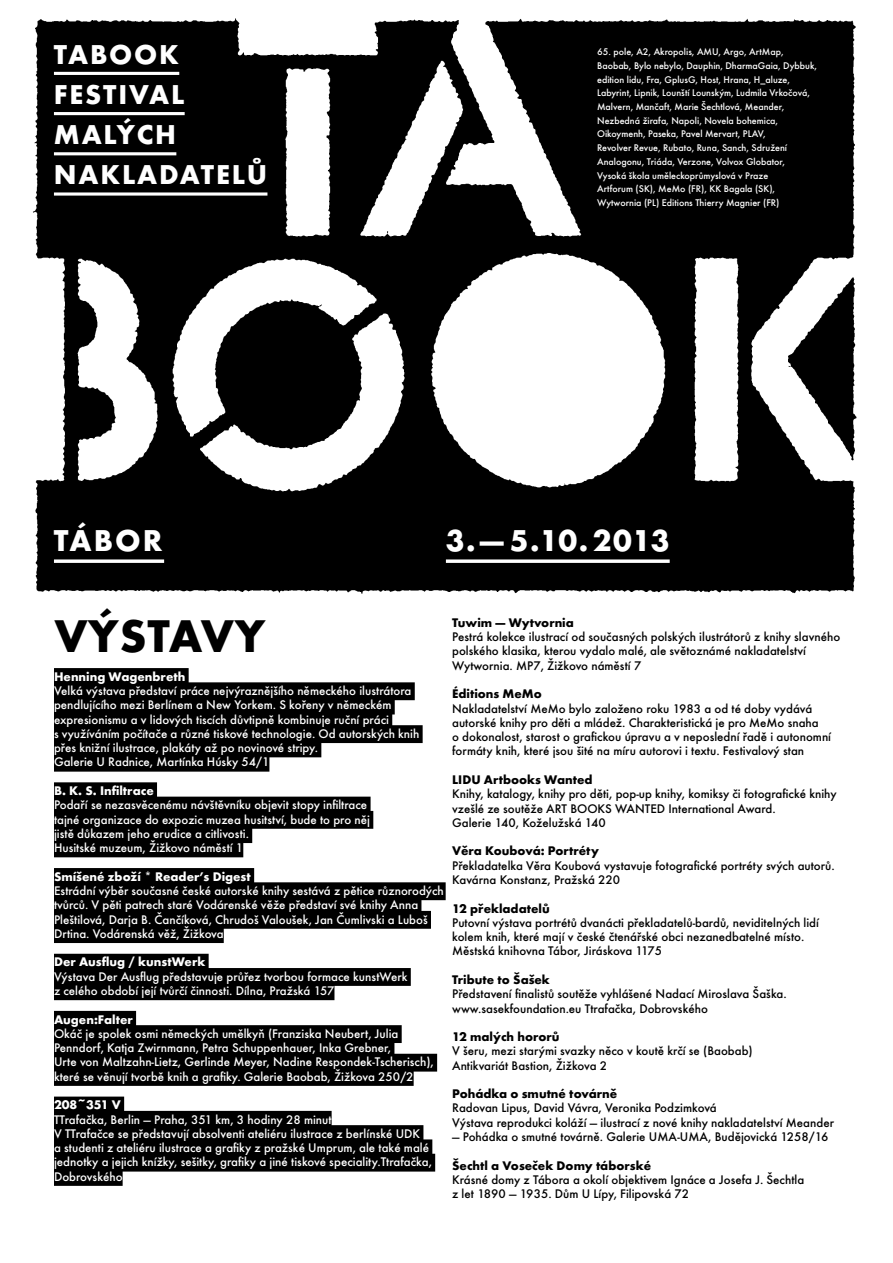
<style>
.page{position:relative;width:893px;height:1263px;background:#fff}
.page>*{position:absolute;margin:0;border:0;box-sizing:border-box;transform-origin:0 0}
.t1{font:700 47.55px "Futura TOT";color:#000}
.t2{font:700 31.35px "Futura TOT";letter-spacing:.04em;color:#fff}
.t3{font:700 28.35px/40.2px "Futura TOT";letter-spacing:.065em;color:#fff}
.t4{font:500 13.05px/14.2px "Futura TOT";color:#fff}
.t5{font:500 13.05px/14.2px "Futura TOT";color:#000}
.t6{font:700 13.05px "Futura TOT";color:#000}
.t7{font:700 13.05px "Futura TOT";color:#fff}
.t8{font:500 10.05px/13.6px "Futura TOT";color:#fff}
</style>
<div class="page">
<img style="left:33px;top:18px;width:824px;height:576px">
<hr style="left:54px;top:72px;width:125px;height:3px;background:#fff">
<hr style="left:54px;top:112px;width:131px;height:3px;background:#fff">
<hr style="left:54px;top:152px;width:122px;height:3px;background:#fff">
<svg style="left:54px;top:192px;width:213px;height:4px"></svg>
<svg style="left:54px;top:559px;width:110px;height:4px"></svg>
<svg style="left:446px;top:559px;width:224px;height:4px"></svg>
<div style="left:54px;top:668px;width:135px;height:18px;background:#000"></div>
<div style="left:54px;top:682px;width:361px;height:18px;background:#000"></div>
<div style="left:54px;top:697px;width:341px;height:17px;background:#000"></div>
<div style="left:54px;top:711px;width:338px;height:18px;background:#000"></div>
<div style="left:54px;top:725px;width:369px;height:18px;background:#000"></div>
<div style="left:54px;top:739px;width:267px;height:18px;background:#000"></div>
<div style="left:54px;top:754px;width:215px;height:18px;background:#000"></div>
<div style="left:54px;top:782px;width:103px;height:18px;background:#000"></div>
<div style="left:54px;top:797px;width:317px;height:17px;background:#000"></div>
<div style="left:54px;top:811px;width:319px;height:18px;background:#000"></div>
<div style="left:54px;top:825px;width:198px;height:18px;background:#000"></div>
<div style="left:54px;top:839px;width:189px;height:18px;background:#000"></div>
<div style="left:54px;top:868px;width:200px;height:18px;background:#000"></div>
<div style="left:54px;top:882px;width:392px;height:18px;background:#000"></div>
<div style="left:54px;top:897px;width:367px;height:17px;background:#000"></div>
<div style="left:54px;top:911px;width:377px;height:18px;background:#000"></div>
<div style="left:54px;top:925px;width:170px;height:18px;background:#000"></div>
<div style="left:54px;top:954px;width:155px;height:17px;background:#000"></div>
<div style="left:54px;top:968px;width:357px;height:18px;background:#000"></div>
<div style="left:54px;top:982px;width:280px;height:18px;background:#000"></div>
<div style="left:54px;top:1011px;width:82px;height:18px;background:#000"></div>
<div style="left:54px;top:1025px;width:348px;height:18px;background:#000"></div>
<div style="left:54px;top:1039px;width:340px;height:18px;background:#000"></div>
<div style="left:54px;top:1054px;width:383px;height:17px;background:#000"></div>
<div style="left:54px;top:1068px;width:360px;height:18px;background:#000"></div>
<div style="left:54px;top:1096px;width:70px;height:18px;background:#000"></div>
<div style="left:54px;top:1111px;width:278px;height:18px;background:#000"></div>
<div style="left:54px;top:1125px;width:369px;height:18px;background:#000"></div>
<div style="left:54px;top:1139px;width:378px;height:18px;background:#000"></div>
<div style="left:54px;top:1154px;width:381px;height:17px;background:#000"></div>
<div style="left:54px;top:1168px;width:69px;height:18px;background:#000"></div>
<h3 class="t3" style="left:54px;top:34px;width:215px">Tabook<br>Festival malých nakladatelů</h3>
<p class="t8" style="left:597px;top:45px;width:222px">65. pole, A2, Akropolis, AMU, Argo, ArtMap, Baobab, Bylo nebylo, Dauphin, DharmaGaia, Dybbuk, edition lidu, Fra, GplusG, Host, Hrana, H_aluze, Labyrint, Lipnik, Lounští Lounským, Ludmila Vrkočová, Malvern, Mančaft, Marie Šechtlová, Meander, Nezbedná žirafa, Napoli, Novela bohemica, Oikoymenh, Paseka, Pavel Mervart, PLAV,<br>Revolver Revue, Rubato, Runa, Sanch, Sdružení Analogonu, Triáda, Verzone, Volvox Globator,<br>Vysoká škola uměleckoprůmyslová v Praze<br>Artforum (SK), MeMo (FR), KK Bagala (SK), Wytwornia (PL) Editions Thierry Magnier (FR)</p>
<h2 class="t2" style="left:54px;top:521px;width:110px">Tábor</h2>
<h2 class="t2" style="left:446px;top:521px;width:225px">3.— 5.10.2013</h2>
<h1 class="t1" style="left:54px;top:607px;width:32px">VÝS</h1>
<h1 class="t1" style="left:147px;top:607px;width:119px">TAVY</h1>
<p class="t7" style="left:54px;top:668px;width:133px">Henning Wagenbreth</p>
<p class="t4" style="left:54px;top:683px;width:367px">Velká výstava představí práce nejvýraznějšího německého ilustrátora pendlujícího mezi Berlínem a New Yorkem. S kořeny v německém expresionismu a v lidových tiscích důvtipně kombinuje ruční práci<br>s využíváním počítače a různé tiskové technologie. Od autorských knih přes knižní ilustrace, plakáty až po novinové stripy.<br>Galerie U Radnice, Martínka Húsky 54/1</p>
<p class="t7" style="left:54px;top:783px;width:101px">B. K. S. Infiltrace</p>
<p class="t4" style="left:54px;top:798px;width:318px">Podaří se nezasvěcenému návštěvníku objevit stopy infiltrace tajné organizace do expozic muzea husitství, bude to pro něj jistě důkazem jeho erudice a citlivosti.<br>Husitské muzeum, Žižkovo náměstí 1</p>
<p class="t7" style="left:54px;top:868px;width:198px">Smíšené zboží * Reader’s Digest</p>
<p class="t4" style="left:54px;top:883px;width:391px">Estrádní výběr současné české autorské knihy sestává z pětice různorodých tvůrců. V pěti patrech staré Vodárenské věže představí své knihy Anna Pleštilová, Darja B. Čančíková, Chrudoš Valoušek, Jan Čumlivski a Luboš Drtina. Vodárenská věž, Žižkova</p>
<p class="t7" style="left:54px;top:954px;width:153px">Der Ausflug / kunstWerk</p>
<p class="t4" style="left:54px;top:969px;width:355px">Výstava Der Ausflug představuje průřez tvorbou formace kunstWerk z celého období její tvůrčí činnosti. Dílna, Pražská 157</p>
<p class="t7" style="left:54px;top:1011px;width:80px">Augen:Falter</p>
<p class="t4" style="left:54px;top:1026px;width:381px">Okáč je spolek osmi německých umělkyň (Franziska Neubert, Julia Penndorf, Katja Zwirnmann, Petra Schuppenhauer, Inka Grebner,<br>Urte von Maltzahn-Lietz, Gerlinde Meyer, Nadine Respondek-Tscherisch), které se věnují tvorbě knih a grafiky. Galerie Baobab, Žižkova 250/2</p>
<p class="t7" style="left:54px;top:1097px;width:68px">208~351 V</p>
<p class="t4" style="left:54px;top:1112px;width:379px">TTrafačka, Berlin — Praha, 351 km, 3 hodiny 28 minut<br>V TTrafačce se představují absolventi ateliéru ilustrace z berlínské UDK<br>a studenti z ateliéru ilustrace a grafiky z pražské Umprum, ale také malé jednotky a jejich knížky, sešitky, grafiky a jiné tiskové speciality.Ttrafačka, Dobrovského</p>
<p class="t6" style="left:452px;top:614px;width:123px">Tuwim — Wytvornia</p>
<p class="t5" style="left:452px;top:630px;width:390px">Pestrá kolekce ilustrací od současných polských ilustrátorů z knihy slavného polského klasika, kterou vydalo malé, ale světoznámé nakladatelství<br>Wytwornia. MP7, Žižkovo náměstí 7</p>
<p class="t6" style="left:452px;top:686px;width:91px">Éditions MeMo</p>
<p class="t5" style="left:452px;top:701px;width:380px">Nakladatelství MeMo bylo založeno roku 1983 a od té doby vydává autorské knihy pro děti a mládež. Charakteristická je pro MeMo snaha<br>o dokonalost, starost o grafickou úpravu a v neposlední řadě i autonomní formáty knih, které jsou šité na míru autorovi i textu. Festivalový stan</p>
<p class="t6" style="left:452px;top:771px;width:142px">LID U Artbooks Wanted</p>
<p class="t5" style="left:452px;top:787px;width:386px">Knihy, katalogy, knihy pro děti, pop-up knihy, komiksy či fotografické knihy vzešlé ze soutěže ART BOOKS WANTED International Award.<br>Galerie 140, Koželužská 140</p>
<p class="t6" style="left:452px;top:843px;width:148px">Věra Koubová: Portréty</p>
<p class="t5" style="left:452px;top:858px;width:384px">Překladatelka Věra Koubová vystavuje fotografické portréty svých autorů.<br>Kavárna Konstanz, Pražská 220</p>
<p class="t6" style="left:452px;top:900px;width:99px">12 překladatelů</p>
<p class="t5" style="left:452px;top:915px;width:368px">Putovní výstava portrétů dvanácti překladatelů-bardů, neviditelných lidí kolem knih, které mají v české čtenářské obci nezanedbatelné místo.<br>Městská knihovna Tábor, Jiráskova 1175</p>
<p class="t6" style="left:452px;top:971px;width:99px">Tribute to Šašek</p>
<p class="t5" style="left:452px;top:987px;width:336px">Představení finalistů soutěže vyhlášené Nadací Miroslava Šaška. www.sasekfoundation.eu Ttrafačka, Dobrovského</p>
<p class="t6" style="left:452px;top:1028px;width:109px">12 malých hororů</p>
<p class="t5" style="left:452px;top:1044px;width:302px">V šeru, mezi starými svazky něco v koutě krčí se (Baobab)<br>Antikvariát Bastion, Žižkova 2</p>
<p class="t6" style="left:452px;top:1086px;width:167px">Pohádka o smutné továrně</p>
<p class="t5" style="left:452px;top:1101px;width:383px">Radovan Lipus, David Vávra, Veronika Podzimková<br>Výstava reprodukci koláží — ilustrací z nové knihy nakladatelství Meander</p>
<p class="t5" style="left:452px;top:1129px;width:378px">— Pohádka o smutné továrně. Galerie UMA-UMA, Budějovická 1258/16</p>
<p class="t6" style="left:452px;top:1157px;width:201px">Šechtl a Voseček Domy táborské</p>
<p class="t5" style="left:452px;top:1172px;width:354px">Krásné domy z Tábora a okolí objektivem Ignáce a Josefa J. Šechtla z let 1890 — 1935. Dům U Lípy, Filipovská 72</p>
</div>
